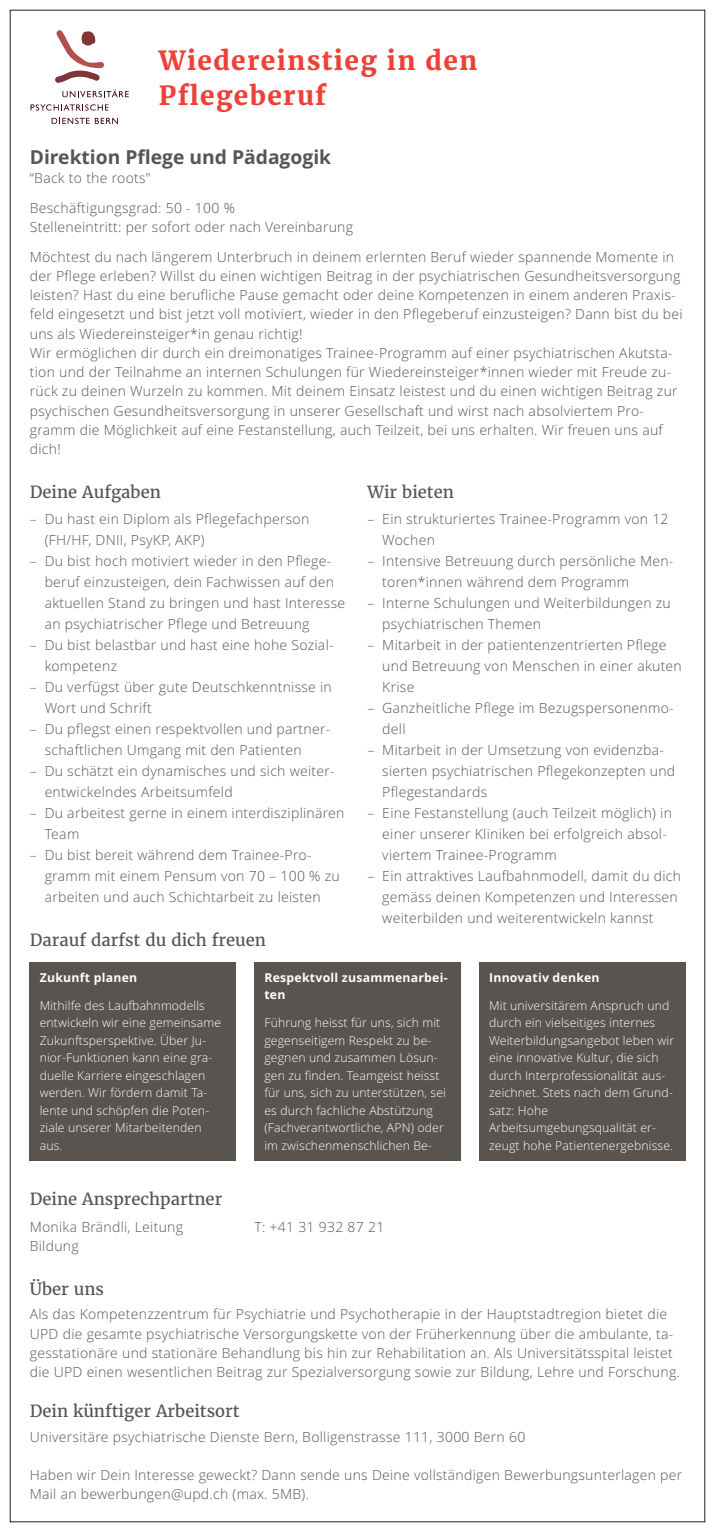
<style>
.page{position:relative;width:715px;height:1532px;background:#fff}
.page>*{position:absolute;margin:0;border:0;box-sizing:border-box;transform-origin:0 0}
.t1{font:700 26.25px/35px "Merriweather";letter-spacing:.05em;color:#ee4037}
.t2{font:700 19.25px "Open Sans";color:#5a5451}
.t3{font:16.62px "Merriweather";color:#5a5451}
.t4{font:300 14px/21px "Open Sans";letter-spacing:.02em;color:#5a5451}
.t5{font:300 12.25px/17.5px "Open Sans";letter-spacing:.01em;color:#fff}
.t6{font:700 12.25px/17.5px "Open Sans";letter-spacing:.02em;color:#fff}
</style>
<div class="page">
<svg style="left:62px;top:90px;width:67px;height:7px"></svg>
<svg style="left:31px;top:104px;width:77px;height:7px"></svg>
<svg style="left:52px;top:118px;width:66px;height:6px"></svg>
<svg style="left:55px;top:30px;width:49px;height:53px"></svg>
<div style="left:30px;top:962px;width:206px;height:198px;background:#5a5451"></div>
<div style="left:254px;top:962px;width:206px;height:198px;background:#5a5451"></div>
<div style="left:479px;top:962px;width:206px;height:198px;background:#5a5451"></div>
<h1 class="t1" style="left:159px;top:43px;width:320px">Wiedereinstieg in den<br>Pflegeberuf</h1>
<h2 class="t2" style="left:30px;top:146px;width:303px">Direktion Pflege und Pädagogik</h2>
<p class="t4" style="left:30px;top:163px;width:207px;line-height:29.8px">“Back to the roots"<br>Beschäftigungsgrad: 50 - 100 %</p>
<p class="t4" style="left:30px;top:212px;width:645px;line-height:29.8px">Stelleneintritt: per sofort oder nach Vereinbarung<br>Möchtest du nach längerem Unterbruch in deinem erlernten Beruf wieder spannende Momente in</p>
<p class="t4" style="left:30px;top:266px;width:654px;line-height:19.2px">der Pflege erleben? Willst du einen wichtigen Beitrag in der psychiatrischen Gesundheitsversorgung leisten? Hast du eine berufliche Pause gemacht oder deine Kompetenzen in einem anderen Praxis&shy;feld eingesetzt und bist jetzt voll motiviert, wieder in den Pflegeberuf einzusteigen? Dann bist du bei uns als Wiedereinsteiger*in genau richtig!<br>Wir ermöglichen dir durch ein dreimonatiges Trainee-Programm auf einer psychiatrischen Akutsta&shy;tion und der Teilnahme an internen Schulungen für Wiedereinsteiger*innen wieder mit Freude zu&shy;rück zu deinen Wurzeln zu kommen. Mit deinem Einsatz leistest und du einen wichtigen Beitrag zur psychischen Gesundheitsversorgung in unserer Gesellschaft und wirst nach absolviertem Pro&shy;gramm die Möglichkeit auf eine Festanstellung, auch Teilzeit, bei uns erhalten. Wir freuen uns auf dich!</p>
<p class="t3" style="left:30px;top:482px;width:133px">Deine Aufgaben</p>
<p class="t4" style="left:45px;top:508px;width:266px;text-indent:-15px">– Du hast ein Diplom als Pflegefachperson (FH/HF, DNII, PsyKP, AKP)</p>
<p class="t4" style="left:45px;top:550px;width:302px;text-indent:-15px">– Du bist hoch motiviert wieder in den Pflege&shy;beruf einzusteigen, dein Fachwissen auf den aktuellen Stand zu bringen und hast Interesse an psychiatrischer Pflege und Betreuung</p>
<p class="t4" style="left:45px;top:634px;width:290px;text-indent:-15px">– Du bist belastbar und hast eine hohe Sozial&shy;kompetenz</p>
<p class="t4" style="left:45px;top:676px;width:288px;text-indent:-15px">– Du verfügst über gute Deutschkenntnisse in<br>Wort und Schrift</p>
<p class="t4" style="left:45px;top:718px;width:287px;text-indent:-15px">– Du pflegst einen respektvollen und partner&shy;schaftlichen Umgang mit den Patienten</p>
<p class="t4" style="left:45px;top:760px;width:291px;text-indent:-15px">– Du schätzt ein dynamisches und sich weiter&shy;entwickelndes Arbeitsumfeld</p>
<p class="t4" style="left:45px;top:802px;width:301px;text-indent:-15px">– Du arbeitest gerne in einem interdisziplinären<br>Team</p>
<p class="t4" style="left:45px;top:844px;width:296px;text-indent:-15px">– Du bist bereit während dem Trainee-Pro&shy;gramm mit einem Pensum von 70 – 100 % zu arbeiten und auch Schichtarbeit zu leisten</p>
<p class="t3" style="left:367px;top:482px;width:88px">Wir bieten</p>
<p class="t4" style="left:382px;top:508px;width:288px;text-indent:-15px">– Ein strukturiertes Trainee-Programm von 12<br>Wochen</p>
<p class="t4" style="left:382px;top:550px;width:292px;text-indent:-15px">– Intensive Betreuung durch persönliche Men&shy;toren*innen während dem Programm</p>
<p class="t4" style="left:382px;top:592px;width:290px;text-indent:-15px">– Interne Schulungen und Weiterbildungen zu psychiatrischen Themen</p>
<p class="t4" style="left:382px;top:634px;width:301px;text-indent:-15px">– Mitarbeit in der patientenzentrierten Pflege und Betreuung von Menschen in einer akuten<br>Krise</p>
<p class="t4" style="left:382px;top:697px;width:293px;text-indent:-15px">– Ganzheitliche Pflege im Bezugspersonenmo&shy;dell</p>
<p class="t4" style="left:382px;top:739px;width:294px;text-indent:-15px">– Mitarbeit in der Umsetzung von evidenzba&shy;sierten psychiatrischen Pflegekonzepten und<br>Pflegestandards</p>
<p class="t4" style="left:382px;top:802px;width:291px;text-indent:-15px">– Eine Festanstellung (auch Teilzeit möglich) in einer unserer Kliniken bei erfolgreich absol&shy;viertem Trainee-Programm</p>
<p class="t4" style="left:382px;top:865px;width:300px;text-indent:-15px">– Ein attraktives Laufbahnmodell, damit du dich gemäss deinen Kompetenzen und Interessen weiterbilden und weiterentwickeln kannst</p>
<p class="t3" style="left:30px;top:931px;width:238px">Darauf darfst du dich freuen</p>
<p class="t6" style="left:40px;top:968px;width:99px">Zukunft planen</p>
<p class="t5" style="left:40px;top:996px;width:183px">Mithilfe des Laufbahnmodells entwickeln wir eine gemeinsame<br>Zukunftsperspektive. Über Ju&shy;nior-Funktionen kann eine gra&shy;duelle Karriere eingeschlagen werden. Wir fördern damit Ta&shy;lente und schöpfen die Poten&shy;ziale unserer Mitarbeitenden aus.</p>
<p class="t6" style="left:264px;top:968px;width:185px">Respektvoll zusammenarbei&shy;ten</p>
<p class="t5" style="left:264px;top:1014px;width:183px">Führung heisst für uns, sich mit gegenseitigem Respekt zu be&shy;gegnen und zusammen Lösun&shy;gen zu finden. Teamgeist heisst für uns, sich zu unterstützen, sei es durch fachliche Abstützung (Fachverantwortliche, APN) oder im zwischenmenschlichen Be-</p>
<p class="t3" style="left:30px;top:1189px;width:194px">Deine Ansprechpartner</p>
<p class="t4" style="left:30px;top:1217px;width:155px;line-height:19.2px">Monika Brändli, Leitung<br>Bildung</p>
<p class="t4" style="left:254px;top:1216px;width:131px">T: +41 31 932 87 21</p>
<p class="t6" style="left:489px;top:968px;width:112px">Innovativ denken</p>
<p class="t5" style="left:489px;top:996px;width:187px">Mit universitärem Anspruch und durch ein vielseitiges internes<br>Weiterbildungsangebot leben wir eine innovative Kultur, die sich durch Interprofessionalität aus&shy;zeichnet. Stets nach dem Grund&shy;satz: Hohe<br>Arbeitsumgebungsqualität er&shy;zeugt hohe Patientenergebnisse.</p>
<p class="t3" style="left:30px;top:1279px;width:76px">Über uns</p>
<p class="t4" style="left:30px;top:1305px;width:651px;line-height:19.2px">Als das Kompetenzzentrum für Psychiatrie und Psychotherapie in der Hauptstadtregion bietet die UPD die gesamte psychiatrische Versorgungskette von der Früherkennung über die ambulante, ta&shy;gesstationäre und stationäre Behandlung bis hin zur Rehabilitation an. Als Universitätsspital leistet die UPD einen wesentlichen Beitrag zur Spezialversorgung sowie zur Bildung, Lehre und Forschung.</p>
<p class="t3" style="left:30px;top:1402px;width:211px">Dein künftiger Arbeitsort</p>
<p class="t4" style="left:30px;top:1426px;width:497px">Universitäre psychiatrische Dienste Bern, Bolligenstrasse 111, 3000 Bern 60</p>
<p class="t4" style="left:30px;top:1465px;width:653px;line-height:19.2px">Haben wir Dein Interesse geweckt? Dann sende uns Deine vollständigen Bewerbungsunterlagen per<br>Mail an bewerbungen@upd.ch (max. 5MB).</p>
</div>
